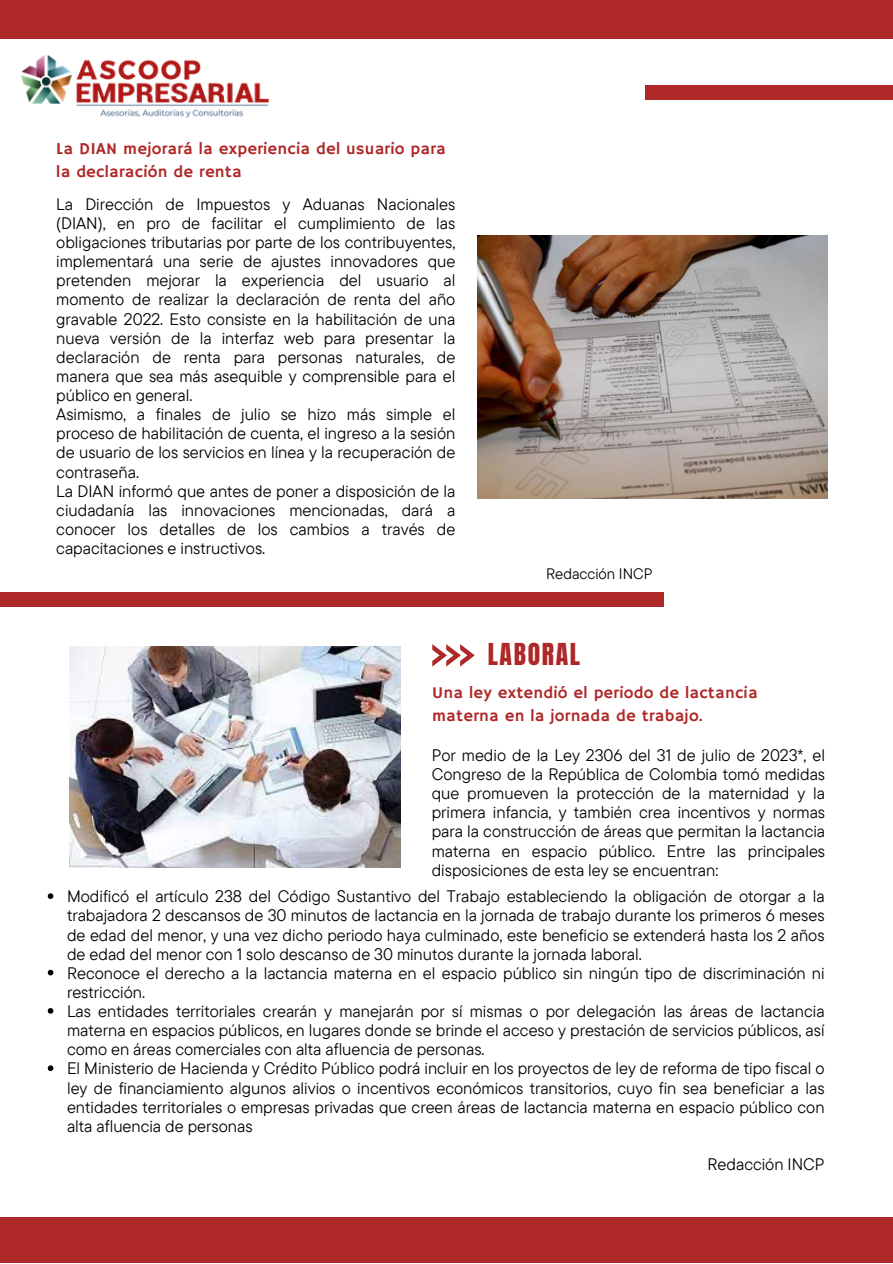
<style>
.page{position:relative;width:893px;height:1264px;background:#fff}
.page>*{position:absolute;margin:0;border:0;box-sizing:border-box;transform-origin:0 0}
.t1{font:25.65px "Anton";letter-spacing:.065em;color:#af2828}
.t2{font:16.65px/19px "TT Commons Pro";color:#000}
.t3{font:16.65px/22.5px "Hammersmith One";letter-spacing:.015em;color:#af2828}
.t4{font:15.15px "TT Commons Pro";color:#000}
</style>
<div class="page">
<div style="left:0;top:592px;width:663px;height:15px;background:#af2828"></div>
<div style="left:645px;top:86px;width:247px;height:14px;background:#af2828"></div>
<svg style="left:432px;top:644px;width:42px;height:22px"></svg>
<div style="left:0;top:0;width:892px;height:39px;background:#af2828"></div>
<div style="left:0;top:1216px;width:892px;height:46px;background:#af2828"></div>
<img style="left:20px;top:55px;width:249px;height:63px">
<img style="left:477px;top:235px;width:350px;height:263px">
<img style="left:69px;top:647px;width:332px;height:220px">
<svg style="left:48px;top:893px;width:5px;height:6px"></svg>
<svg style="left:48px;top:969px;width:5px;height:6px"></svg>
<svg style="left:48px;top:1008px;width:5px;height:5px"></svg>
<svg style="left:48px;top:1065px;width:5px;height:6px"></svg>
<p class="t3" style="left:56px;top:138px;width:391px">La DIAN mejorará la experiencia del usuario para la declaración de renta</p>
<p class="t2" style="left:56px;top:194px;width:400px">La Dirección de Impuestos y Aduanas Nacionales (DIAN), en pro de facilitar el cumplimiento de las obligaciones tributarias por parte de los contribuyentes, implementará una serie de ajustes innovadores que pretenden mejorar la experiencia del usuario al momento de realizar la declaración de renta del año gravable 2022. Esto consiste en la habilitación de una nueva versión de la interfaz web para presentar la declaración de renta para personas naturales, de manera que sea más asequible y comprensible para el público en general.<br>Asimismo, a finales de julio se hizo más simple el proceso de habilitación de cuenta, el ingreso a la sesión de usuario de los servicios en línea y la recuperación de contraseña.<br>La DIAN informó que antes de poner a disposición de la ciudadanía las innovaciones mencionadas, dará a conocer los detalles de los cambios a través de capacitaciones e instructivos.</p>
<p class="t4" style="left:546px;top:563px;width:108px">Redacción INCP</p>
<h1 class="t1" style="left:487px;top:641px;width:94px">LABORAL</h1>
<p class="t3" style="left:432px;top:682px;width:327px">Una ley extendió el periodo de lactancia materna en la jornada de trabajo.</p>
<p class="t2" style="left:431px;top:745px;width:395px;text-align:justify">Por medio de la Ley 2306 del 31 de julio de 2023*, el Congreso de la República de Colombia tomó medidas que promueven la protección de la maternidad y la primera infancia, y también crea incentivos y normas para la construcción de áreas que permitan la lactancia materna en espacio público. Entre las principales disposiciones de esta ley se encuentran:</p>
<p class="t2" style="left:67px;top:887px;width:759px">Modificó el artículo 238 del Código Sustantivo del Trabajo estableciendo la obligación de otorgar a la trabajadora 2 descansos de 30 minutos de lactancia en la jornada de trabajo durante los primeros 6 meses de edad del menor, y una vez dicho periodo haya culminado, este beneficio se extenderá hasta los 2 años de edad del menor con 1 solo descanso de 30 minutos durante la jornada laboral.<br>Reconoce el derecho a la lactancia materna en el espacio público sin ningún tipo de discriminación ni restricción.<br>Las entidades territoriales crearán y manejarán por sí mismas o por delegación las áreas de lactancia materna en espacios públicos, en lugares donde se brinde el acceso y prestación de servicios públicos, así como en áreas comerciales con alta afluencia de personas.<br>El Ministerio de Hacienda y Crédito Público podrá incluir en los proyectos de ley de reforma de tipo fiscal o ley de financiamiento algunos alivios o incentivos económicos transitorios, cuyo fin sea beneficiar a las entidades territoriales o empresas privadas que creen áreas de lactancia materna en espacio público con alta afluencia de personas</p>
<p class="t2" style="left:707px;top:1154px;width:119px">Redacción INCP</p>
</div>
